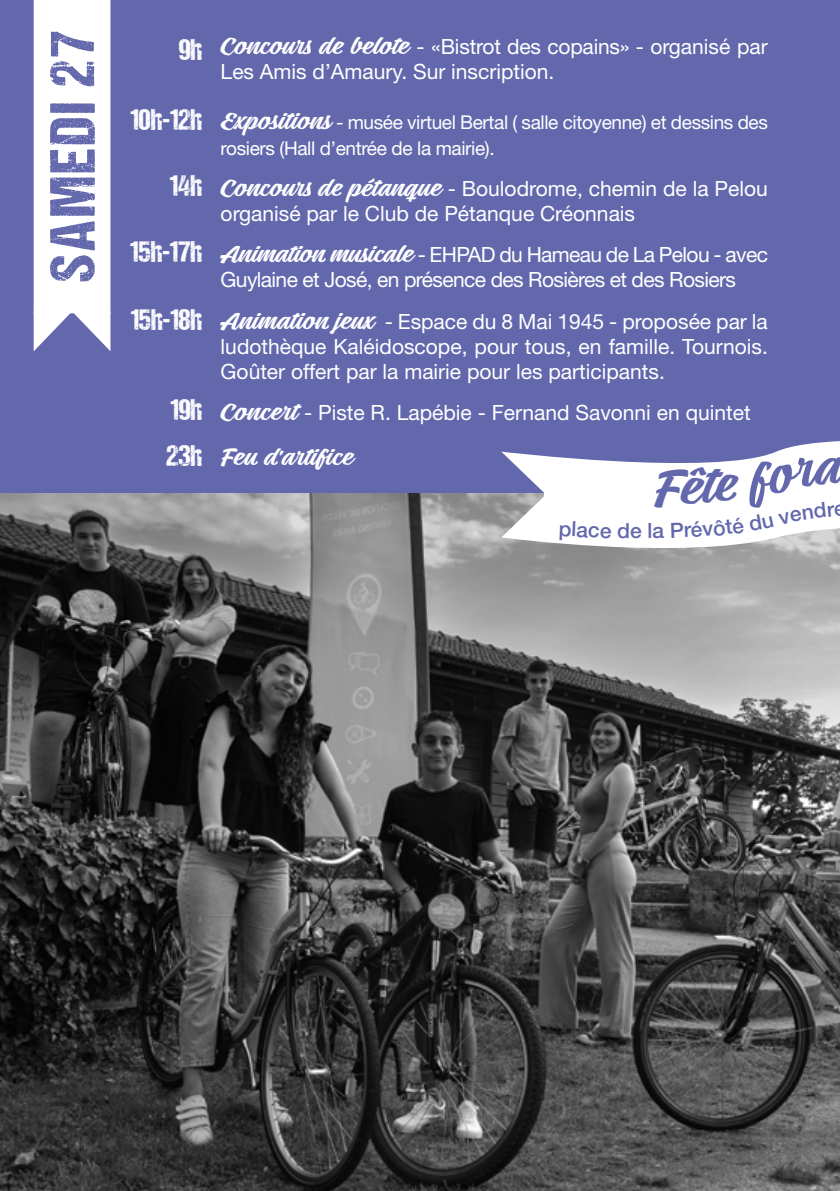
<style>
.page{position:relative;width:840px;height:1191px;background:#fff}
.page>*{position:absolute;margin:0;border:0;box-sizing:border-box;transform-origin:0 0}
.t1{font:64px "DCC Ash";letter-spacing:.05em;color:#6368ad}
.t2{font:30px/46px "DCC Ash";color:#fff}
.t3{font:21px/25.2px "Helvetica Neue LT Std";color:#fff}
.t4{font:21px/25.2px "Helvetica Neue LT Std";letter-spacing:-.03em;color:#fff}
.t5{font:21px "Mean Casat Med PERSONALUSE";letter-spacing:-.01em;color:#fff}
.t6{font:500 21px "Helvetica Neue LT Std";color:#6368ad}
.t7{font:19px/25.2px "Helvetica Neue LT Std";letter-spacing:-.02em;color:#fff}
.s1{font-family:"Mean Casat Med PERSONALUSE"}
.s2{font-family:"Mean Casat Med PERSONALUSE";font-size:21px}
</style>
<div class="page">
<div style="left:0;top:0;width:839px;height:1191px;background:#6368ad"></div>
<img style="left:0;top:493px;width:839px;height:698px">
<div style="left:34px;top:0;width:76px;height:351px;background:#fff"></div>
<svg style="left:501px;top:441px;width:338px;height:120px"></svg>
<svg style="left:559px;top:521px;width:69px;height:19px"></svg>
<svg style="left:648px;top:455px;width:192px;height:83px;background:#f6f6f9"></svg>
<h1 class="t1" style="left:38px;top:282px;width:253px;rotate:-90deg">SAMEDI 27</h1>
<h2 class="t2" style="left:179px;top:26px;width:25px">9h</h2>
<h2 class="t2" style="left:130px;top:96px;width:73px">10h-12h</h2>
<h2 class="t2" style="left:170px;top:162px;width:34px">14h</h2>
<h2 class="t2" style="left:130px;top:228px;width:74px">15h-17h</h2>
<h2 class="t2" style="left:131px;top:296px;width:73px">15h-18h</h2>
<h2 class="t2" style="left:166px;top:386px;width:38px">19h<br>23h</h2>
<p class="t3" style="left:220px;top:33px;width:548px"><span class="s1">Concours de belote</span> - «Bistrot des copains» - organisé par<br>Les Amis d’Amaury. Sur inscription.</p>
<p class="t7" style="left:220px;top:110px;width:548px"><span class="s2">Expositions</span> - musée virtuel Bertal ( salle citoyenne) et dessins des rosiers (Hall d’entrée de la mairie).</p>
<p class="t3" style="left:220px;top:175px;width:548px"><span class="s1">Concours de pétanque</span> - Boulodrome, chemin de la Pelou organisé par le Club de Pétanque Créonnais</p>
<p class="t4" style="left:220px;top:242px;width:548px"><span class="s1">Animation musicale</span> - EHPAD du Hameau de La Pelou - avec<br>Guylaine et José, en présence des Rosières et des Rosiers</p>
<p class="t3" style="left:220px;top:308px;width:548px;text-align:justify"><span class="s1">Animation jeux</span> - Espace du 8 Mai 1945 - proposée par la ludothèque Kaléidoscope, pour tous, en famille. Tournois.<br>Goûter offert par la mairie pour les participants.</p>
<p class="t3" style="left:220px;top:400px;width:531px"><span class="s1">Concert</span> - Piste R. Lapébie - Fernand Savonni en quintet</p>
<p class="t5" style="left:220px;top:442px;width:135px">Feu d’artifice</p>
<p class="t6" style="left:629px;top:518px;width:13px">e</p>
</div>
